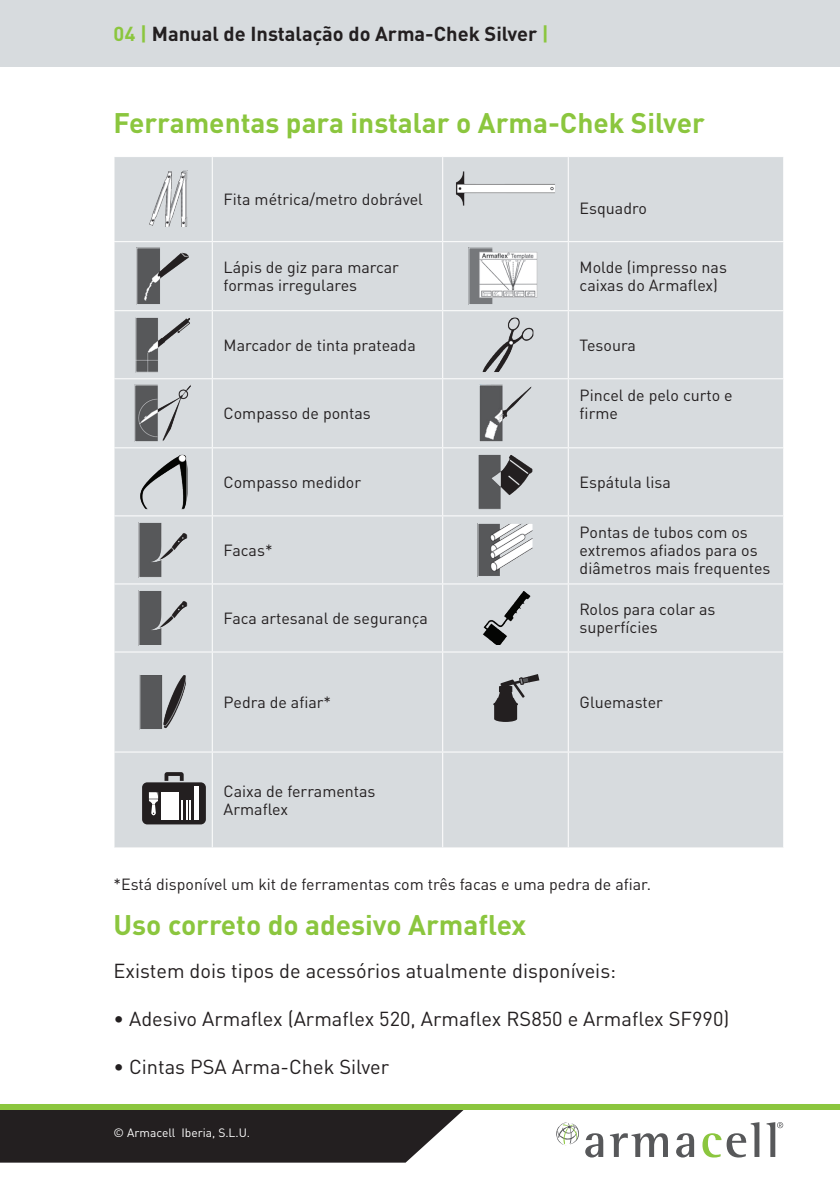
<style>
.page{position:relative;width:840px;height:1191px;background:#fff}
.page>*{position:absolute;margin:0;border:0;box-sizing:border-box;transform-origin:0 0}
.t1{font:700 28px "DIN Pro";color:#8bc63e}
.t2{font:20px "DIN Pro";color:#231f20}
.t3{font:700 20px "DIN Pro";color:#231f20}
.t4{font:16px/18px "DIN Pro";color:#231f20}
.t5{font:12px "DIN Pro";color:#fff}
.s1{color:#8bc63e}
.s2{color:#fff}
</style>
<div class="page">
<div style="left:0;top:0;width:839px;height:66px;background:#d7dbde"></div>
<div style="left:0;top:1110px;width:464px;height:52px;background:#231f20"></div>
<svg style="left:585px;top:1133px;width:18px;height:24px"></svg>
<svg style="left:610px;top:1133px;width:57px;height:24px"></svg>
<svg style="left:676px;top:1133px;width:17px;height:24px"></svg>
<svg style="left:702px;top:1122px;width:57px;height:35px"></svg>
<svg style="left:766px;top:1122px;width:16px;height:35px"></svg>
<svg style="left:556px;top:1122px;width:23px;height:23px"></svg>
<div style="left:0;top:1104px;width:839px;height:6px;background:#8bc63e"></div>
<div style="left:114px;top:157px;width:668px;height:690px;background:#d7dbde"></div>
<hr style="left:212px;top:157px;width:1px;height:84px;background:#fff">
<hr style="left:442px;top:157px;width:1px;height:84px;background:#fff">
<hr style="left:567px;top:157px;width:1px;height:84px;background:#fff">
<hr style="left:113px;top:241px;width:99px;height:1px;background:#fff">
<hr style="left:212px;top:241px;width:230px;height:1px;background:#fff">
<hr style="left:212px;top:242px;width:1px;height:68px;background:#fff">
<hr style="left:442px;top:241px;width:126px;height:1px;background:#fff">
<hr style="left:442px;top:242px;width:1px;height:68px;background:#fff">
<hr style="left:568px;top:241px;width:215px;height:1px;background:#fff">
<hr style="left:567px;top:242px;width:1px;height:68px;background:#fff">
<hr style="left:113px;top:310px;width:99px;height:1px;background:#fff">
<hr style="left:212px;top:310px;width:230px;height:1px;background:#fff">
<hr style="left:212px;top:311px;width:1px;height:67px;background:#fff">
<hr style="left:442px;top:310px;width:126px;height:1px;background:#fff">
<hr style="left:442px;top:311px;width:1px;height:67px;background:#fff">
<hr style="left:568px;top:310px;width:215px;height:1px;background:#fff">
<hr style="left:567px;top:311px;width:1px;height:67px;background:#fff">
<hr style="left:113px;top:378px;width:99px;height:1px;background:#fff">
<hr style="left:212px;top:378px;width:230px;height:1px;background:#fff">
<hr style="left:212px;top:379px;width:1px;height:68px;background:#fff">
<hr style="left:442px;top:378px;width:126px;height:1px;background:#fff">
<hr style="left:442px;top:379px;width:1px;height:68px;background:#fff">
<hr style="left:568px;top:378px;width:215px;height:1px;background:#fff">
<hr style="left:567px;top:379px;width:1px;height:68px;background:#fff">
<hr style="left:113px;top:447px;width:99px;height:1px;background:#fff">
<hr style="left:212px;top:447px;width:230px;height:1px;background:#fff">
<hr style="left:212px;top:448px;width:1px;height:67px;background:#fff">
<hr style="left:442px;top:447px;width:126px;height:1px;background:#fff">
<hr style="left:442px;top:448px;width:1px;height:67px;background:#fff">
<hr style="left:568px;top:447px;width:215px;height:1px;background:#fff">
<hr style="left:567px;top:448px;width:1px;height:67px;background:#fff">
<hr style="left:113px;top:515px;width:99px;height:1px;background:#fff">
<hr style="left:212px;top:515px;width:230px;height:1px;background:#fff">
<hr style="left:212px;top:516px;width:1px;height:67px;background:#fff">
<hr style="left:442px;top:515px;width:126px;height:1px;background:#fff">
<hr style="left:442px;top:516px;width:1px;height:67px;background:#fff">
<hr style="left:568px;top:515px;width:215px;height:1px;background:#fff">
<hr style="left:567px;top:516px;width:1px;height:67px;background:#fff">
<hr style="left:113px;top:583px;width:99px;height:1px;background:#fff">
<hr style="left:212px;top:583px;width:230px;height:1px;background:#fff">
<hr style="left:212px;top:584px;width:1px;height:67px;background:#fff">
<hr style="left:442px;top:583px;width:126px;height:1px;background:#fff">
<hr style="left:442px;top:584px;width:1px;height:67px;background:#fff">
<hr style="left:568px;top:583px;width:215px;height:1px;background:#fff">
<hr style="left:567px;top:584px;width:1px;height:67px;background:#fff">
<hr style="left:113px;top:651px;width:99px;height:1px;background:#fff">
<hr style="left:212px;top:651px;width:230px;height:1px;background:#fff">
<hr style="left:212px;top:652px;width:1px;height:99px;background:#fff">
<hr style="left:442px;top:651px;width:126px;height:1px;background:#fff">
<hr style="left:442px;top:652px;width:1px;height:99px;background:#fff">
<hr style="left:568px;top:651px;width:215px;height:1px;background:#fff">
<hr style="left:567px;top:652px;width:1px;height:99px;background:#fff">
<hr style="left:113px;top:751px;width:99px;height:1px;background:#fff">
<hr style="left:212px;top:751px;width:230px;height:1px;background:#fff">
<hr style="left:212px;top:752px;width:1px;height:95px;background:#fff">
<hr style="left:442px;top:751px;width:126px;height:1px;background:#fff">
<hr style="left:442px;top:752px;width:1px;height:95px;background:#fff">
<hr style="left:568px;top:751px;width:215px;height:1px;background:#fff">
<hr style="left:567px;top:752px;width:1px;height:95px;background:#fff">
<img style="left:140px;top:172px;width:46px;height:54px">
<div style="left:138px;top:170px;width:50px;height:58px;border:1px solid #d7dbde"></div>
<img style="left:457px;top:172px;width:96px;height:54px">
<div style="left:455px;top:170px;width:100px;height:58px;border:1px solid #d7dbde"></div>
<img style="left:138px;top:249px;width:50px;height:54px">
<div style="left:136px;top:247px;width:54px;height:58px;border:1px solid #d7dbde"></div>
<img style="left:470px;top:249px;width:70px;height:54px">
<div style="left:468px;top:247px;width:74px;height:58px;border:1px solid #d7dbde"></div>
<img style="left:137px;top:319px;width:52px;height:52px">
<div style="left:135px;top:317px;width:56px;height:56px;border:1px solid #d7dbde"></div>
<img style="left:478px;top:318px;width:54px;height:53px">
<div style="left:476px;top:316px;width:58px;height:57px;border:1px solid #d7dbde"></div>
<img style="left:136px;top:386px;width:54px;height:54px">
<div style="left:134px;top:384px;width:58px;height:58px;border:1px solid #d7dbde"></div>
<img style="left:480px;top:386px;width:50px;height:54px">
<div style="left:478px;top:384px;width:54px;height:58px;border:1px solid #d7dbde"></div>
<img style="left:141px;top:456px;width:44px;height:52px">
<div style="left:139px;top:454px;width:48px;height:56px;border:1px solid #d7dbde"></div>
<img style="left:479px;top:456px;width:52px;height:52px">
<div style="left:477px;top:454px;width:56px;height:56px;border:1px solid #d7dbde"></div>
<img style="left:140px;top:524px;width:46px;height:52px">
<div style="left:138px;top:522px;width:50px;height:56px;border:1px solid #d7dbde"></div>
<img style="left:479px;top:525px;width:52px;height:50px">
<div style="left:477px;top:523px;width:56px;height:54px;border:1px solid #d7dbde"></div>
<img style="left:140px;top:592px;width:46px;height:52px">
<div style="left:138px;top:590px;width:50px;height:56px;border:1px solid #d7dbde"></div>
<img style="left:481px;top:592px;width:48px;height:52px">
<div style="left:479px;top:590px;width:52px;height:56px;border:1px solid #d7dbde"></div>
<img style="left:141px;top:676px;width:44px;height:52px">
<div style="left:139px;top:674px;width:48px;height:56px;border:1px solid #d7dbde"></div>
<svg style="left:493px;top:674px;width:46px;height:48px;background:#8d8e90"></svg>
<div style="left:142px;top:782px;width:64px;height:42px;background:#231f20;border-radius:5px"></div>
<svg style="left:164px;top:772px;width:19px;height:9px"></svg>
<svg style="left:149px;top:792px;width:9px;height:23px"></svg>
<div style="left:194px;top:786px;width:5px;height:33px;background:#fff"></div>
<svg style="left:181px;top:800px;width:10px;height:19px"></svg>
<div style="left:161px;top:792px;width:18px;height:27px;background:#fff"></div>
<p class="t3" style="left:113px;top:17px;width:436px"><span class="s1">04 |</span> Manual de Instalação do Arma-Chek Silver <span class="s1">|</span></p>
<h1 class="t1" style="left:113px;top:100px;width:645px">Ferramentas para instalar o Arma-Chek Silver<span class="s2">ools</span></h1>
<p class="t4" style="left:223px;top:189px;width:201px">Fita métrica/metro dobrável</p>
<p class="t4" style="left:579px;top:198px;width:69px">Esquadro</p>
<p class="t4" style="left:223px;top:257px;width:177px">Lápis de giz para marcar formas irregulares</p>
<p class="t4" style="left:579px;top:257px;width:149px">Molde (impresso nas caixas do Armaflex)</p>
<p class="t4" style="left:223px;top:334px;width:193px">Marcador de tinta prateada</p>
<p class="t4" style="left:579px;top:334px;width:58px">Tesoura</p>
<p class="t4" style="left:223px;top:403px;width:149px">Compasso de pontas</p>
<p class="t4" style="left:579px;top:385px;width:155px">Pincel de pelo curto e firme</p>
<p class="t4" style="left:223px;top:471px;width:139px">Compasso medidor</p>
<p class="t4" style="left:579px;top:471px;width:93px">Espátula lisa</p>
<p class="t4" style="left:223px;top:539px;width:50px">Facas*</p>
<p class="t4" style="left:579px;top:521px;width:192px">Pontas de tubos com os extremos afiados para os diâmetros mais frequentes</p>
<p class="t4" style="left:223px;top:608px;width:206px">Faca artesanal de segurança</p>
<p class="t4" style="left:579px;top:599px;width:137px">Rolos para colar as superfícies</p>
<p class="t4" style="left:223px;top:692px;width:109px">Pedra de afiar*</p>
<p class="t4" style="left:579px;top:692px;width:85px">Gluemaster</p>
<p class="t4" style="left:223px;top:780px;width:153px">Caixa de ferramentas<br>Armaflex</p>
<p class="t4" style="left:113px;top:874px;width:538px">*Está disponível um kit de ferramentas com três facas e uma pedra de afiar.</p>
<h1 class="t1" style="left:113px;top:901px;width:414px">Uso correto do adesivo Armaflex</h1>
<p class="t2" style="left:113px;top:954px;width:504px">Existem dois tipos de acessórios atualmente disponíveis:</p>
<p class="t2" style="left:113px;top:1002px;width:617px">• Adesivo Armaflex (Armaflex 520, Armaflex RS850 e Armaflex SF990)</p>
<p class="t2" style="left:113px;top:1050px;width:277px">• Cintas PSA Arma-Chek Silver</p>
<p class="t5" style="left:113px;top:1123px;width:138px">© Armacell Iberia, S.L.U.</p>
</div>
